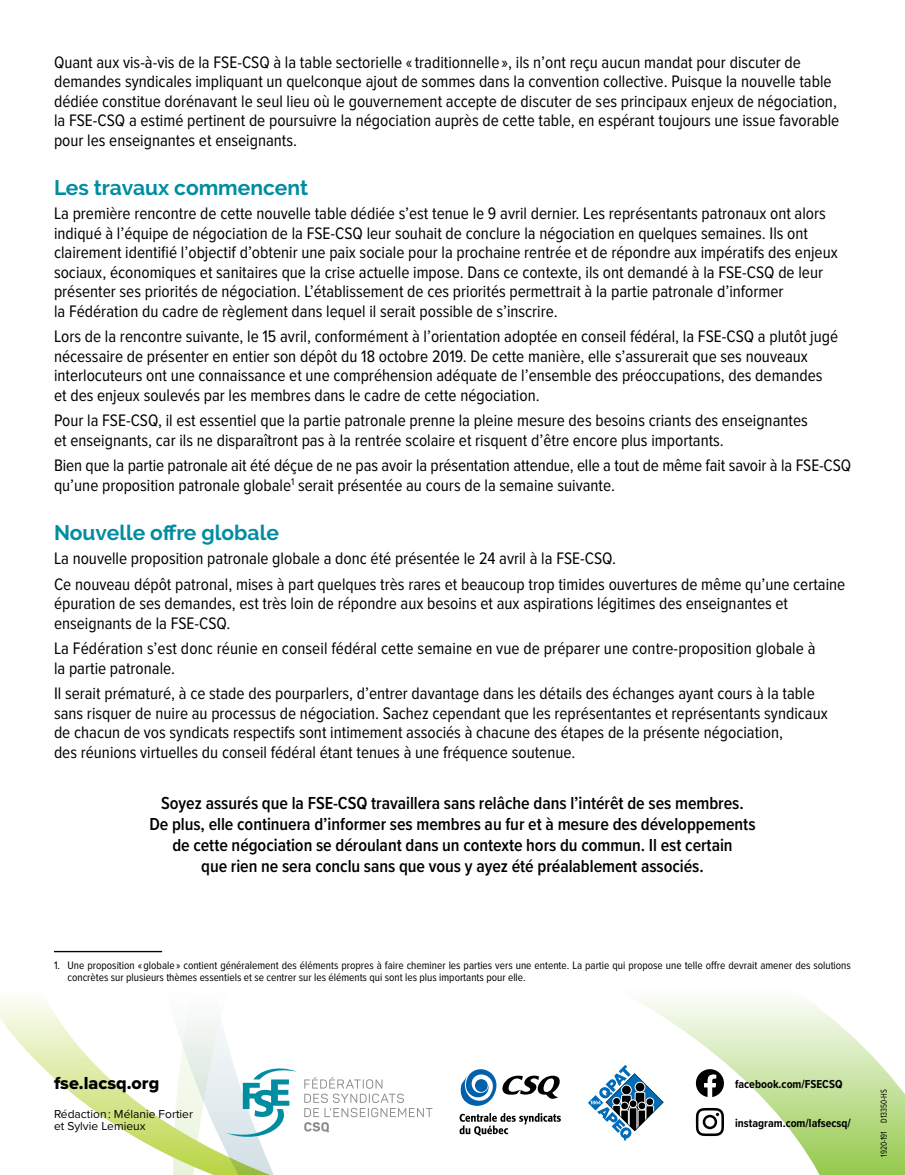
<style>
.page{position:relative;width:905px;height:1175px;background:#fff}
.page>*{position:absolute;margin:0;border:0;box-sizing:border-box;transform-origin:0 0}
.t1{font:700 21px "Raleway";color:#008da1}
.t2{font:600 18px/21px "Proxima Nova Cond";letter-spacing:-.005em;color:#000;text-align:center}
.t3{font:18px "Proxima Nova Extrabld";color:#000}
.t4{font:17.25px/19.5px "Proxima Nova Cond";color:#000}
.t5{font:700 12px "Proxima Nova Cond";color:#000}
.t6{font:12px/12px "Proxima Nova";color:#000}
.t7{font:11.25px/12.8px "Proxima Nova Cond";color:#000}
.t8{font:9px "Proxima Nova Cond";color:#000;scale:.9 1}
</style>
<div class="page">
<svg style="left:676px;top:999px;width:228px;height:175px"></svg>
<svg style="left:0;top:950px;width:137px;height:188px"></svg>
<svg style="left:137px;top:950px;width:192px;height:224px"></svg>
<svg style="left:696px;top:1069px;width:28px;height:28px"></svg>
<svg style="left:696px;top:1107px;width:28px;height:29px"></svg>
<svg style="left:304px;top:1076px;width:128px;height:56px"></svg>
<svg style="left:227px;top:1068px;width:70px;height:68px"></svg>
<svg style="left:459px;top:1069px;width:102px;height:67px"></svg>
<svg style="left:588px;top:1065px;width:75px;height:75px"></svg>
<hr style="left:54px;top:951px;width:108px;height:1px;background:#000">
<p class="t4" style="left:54px;top:53px;width:786px">Quant aux vis-à-vis de la FSE-CSQ à la table sectorielle «traditionnelle », ils n’ont reçu aucun mandat pour discuter de demandes syndicales impliquant un quelconque ajout de sommes dans la convention collective. Puisque la nouvelle table dédiée constitue dorénavant le seul lieu où le gouvernement accepte de discuter de ses principaux enjeux de négociation, la FSE-CSQ a estimé pertinent de poursuivre la négociation auprès de cette table, en espérant toujours une issue favorable pour les enseignantes et enseignants.</p>
<p class="t1" style="left:54px;top:176px;width:255px">Les travaux commencent</p>
<p class="t4" style="left:54px;top:204px;width:785px">La première rencontre de cette nouvelle table dédiée s’est tenue le 9 avril dernier. Les représentants patronaux ont alors indiqué à l’équipe de négociation de la FSE-CSQ leur souhait de conclure la négociation en quelques semaines. Ils ont clairement identifié l’objectif d’obtenir une paix sociale pour la prochaine rentrée et de répondre aux impératifs des enjeux sociaux, économiques et sanitaires que la crise actuelle impose. Dans ce contexte, ils ont demandé à la FSE-CSQ de leur présenter ses priorités de négociation. L’établissement de ces priorités permettrait à la partie patronale d’informer<br>la Fédération du cadre de règlement dans lequel il serait possible de s’inscrire.</p>
<p class="t4" style="left:54px;top:327px;width:785px">Lors de la rencontre suivante, le 15 avril, conformément à l’orientation adoptée en conseil fédéral, la FSE-CSQ a plutôt jugé nécessaire de présenter en entier son dépôt du 18 octobre 2019. De cette manière, elle s’assurerait que ses nouveaux interlocuteurs ont une connaissance et une compréhension adéquate de l’ensemble des préoccupations, des demandes et des enjeux soulevés par les membres dans le cadre de cette négociation.</p>
<p class="t4" style="left:54px;top:411px;width:755px">Pour la FSE-CSQ, il est essentiel que la partie patronale prenne la pleine mesure des besoins criants des enseignantes et enseignants, car ils ne disparaîtront pas à la rentrée scolaire et risquent d’être encore plus importants.</p>
<p class="t4" style="left:54px;top:456px;width:798px">Bien que la partie patronale ait été déçue de ne pas avoir la présentation attendue, elle a tout de même fait savoir à la FSE-CSQ qu’une proposition patronale globale<sup>1</sup> serait présentée au cours de la semaine suivante.</p>
<p class="t1" style="left:54px;top:521px;width:226px">Nouvelle offre globale</p>
<p class="t4" style="left:54px;top:546px;width:792px;line-height:25.5px">La nouvelle proposition patronale globale a donc été présentée le 24 avril à la FSE‑CSQ.<br>Ce nouveau dépôt patronal, mises à part quelques très rares et beaucoup trop timides ouvertures de même qu’une certaine</p>
<p class="t4" style="left:54px;top:594px;width:735px">épuration de ses demandes, est très loin de répondre aux besoins et aux aspirations légitimes des enseignantes et enseignants de la FSE-CSQ.</p>
<p class="t4" style="left:54px;top:639px;width:763px">La Fédération s’est donc réunie en conseil fédéral cette semaine en vue de préparer une contre-proposition globale à la partie patronale.</p>
<p class="t4" style="left:54px;top:684px;width:775px">Il serait prématuré, à ce stade des pourparlers, d’entrer davantage dans les détails des échanges ayant cours à la table sans risquer de nuire au processus de négociation. Sachez cependant que les représentantes et représentants syndicaux de chacun de vos syndicats respectifs sont intimement associés à chacune des étapes de la présente négociation,<br>des réunions virtuelles du conseil fédéral étant tenues à une fréquence soutenue.</p>
<p class="t2" style="left:149px;top:792px;width:607px">Soyez assurés que la FSE-CSQ travaillera sans relâche dans l’intérêt de ses membres.<br>De plus, elle continuera d’informer ses membres au fur et à mesure des développements de cette négociation se déroulant dans un contexte hors du commun. Il est certain<br>que rien ne sera conclu sans que vous y ayez été préalablement associés.</p>
<p class="t7" style="left:68px;top:959px;width:784px;text-indent:-14px">1. Une proposition « globale » contient généralement des éléments propres à faire cheminer les parties vers une entente. La partie qui propose une telle offre devrait amener des solutions concrètes sur plusieurs thèmes essentiels et se centrer sur les éléments qui sont les plus importants pour elle.</p>
<p class="t3" style="left:54px;top:1070px;width:107px">fse.lacsq.org</p>
<p class="t6" style="left:54px;top:1107px;width:140px">Rédaction : Mélanie Fortier et Sylvie Lemieux</p>
<p class="t5" style="left:735px;top:1075px;width:109px">facebook.com/FSECSQ</p>
<p class="t5" style="left:735px;top:1113px;width:117px">instagram.com/lafsecsq/</p>
<p class="t8" style="left:879px;top:1156px;width:77px;rotate:-90deg">1920-191 D13350-HS</p>
</div>
